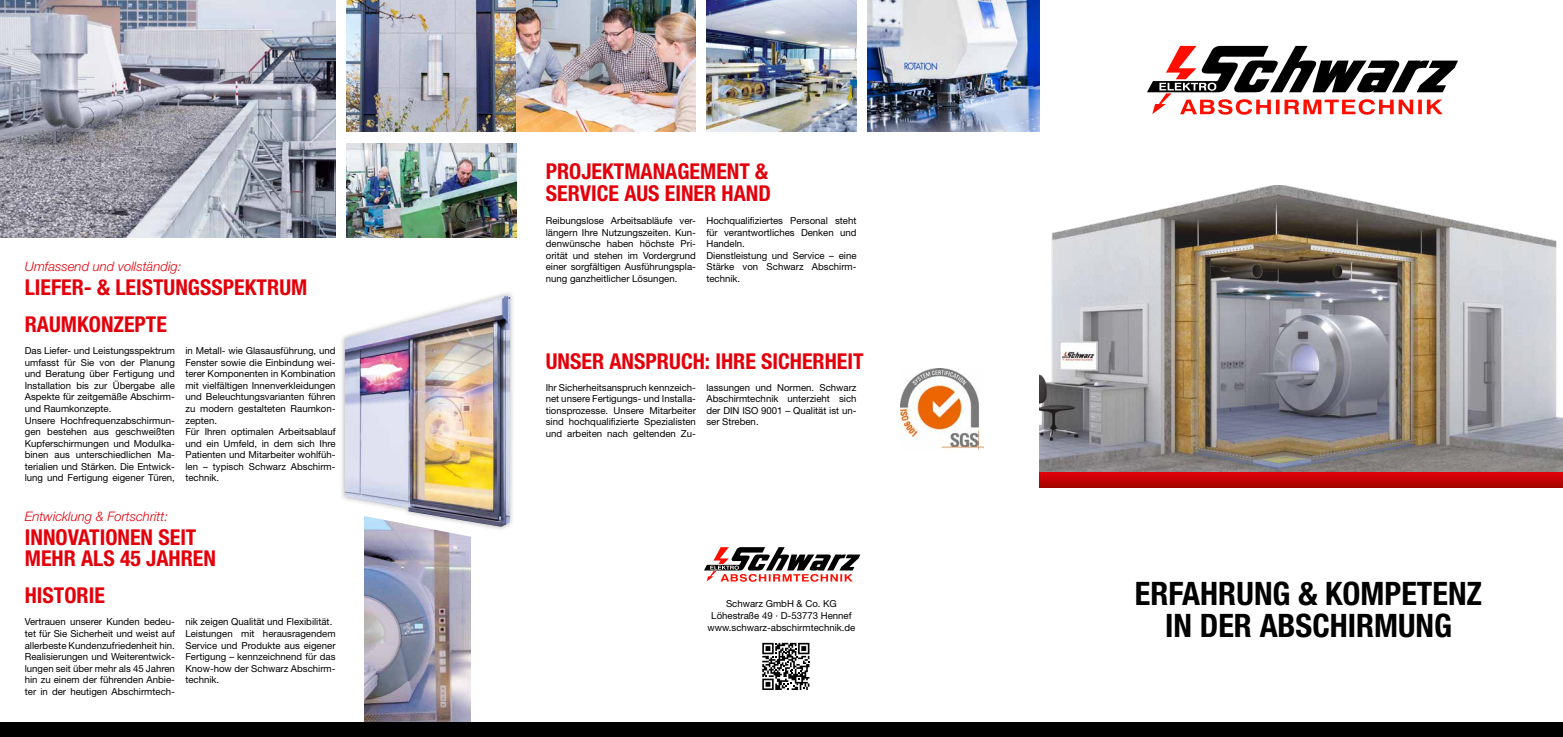
<style>
.page{position:relative;width:1563px;height:737px;background:#fff}
.page>*{position:absolute;margin:0;border:0;box-sizing:border-box;transform-origin:0 0}
.t1{font:700 condensed 32.38px/32.4px "Helvetica Neue LT Std";color:#000;text-align:center}
.t2{font:700 condensed 21.88px/21.9px "Helvetica Neue LT Std";color:#e3000b}
.t3{font:italic 300 13.12px "Helvetica Neue LT Std";color:#e3000b}
.t4{font:9.62px/11.5px "Helvetica Neue LT Std";color:#000;text-align:justify}
</style>
<div class="page">
<img style="left:364px;top:540px;width:106px;height:182px">
<svg style="left:364px;top:531px;width:107px;height:9px"></svg>
<img style="left:346px;top:0;width:170px;height:132px">
<img style="left:706px;top:0;width:150px;height:132px">
<img style="left:867px;top:0;width:172px;height:132px">
<img style="left:516px;top:0;width:180px;height:132px">
<img style="left:346px;top:144px;width:170px;height:93px">
<img style="left:0;top:0;width:335px;height:237px">
<div style="left:340px;top:289px;width:176px;height:242px;background:#000;opacity:.3"></div>
<img style="left:345px;top:294px;width:165px;height:232px">
<svg style="left:704px;top:547px;width:156px;height:35px"></svg>
<svg style="left:762px;top:643px;width:47px;height:47px"></svg>
<div style="left:0;top:722px;width:1563px;height:15px;background:#000"></div>
<img style="left:1039px;top:186px;width:524px;height:286px">
<svg style="left:1147px;top:46px;width:311px;height:69px"></svg>
<svg style="left:1039px;top:472px;width:524px;height:15px;background:#c40204"></svg>
<img style="left:900px;top:368px;width:84px;height:82px">
<h3 class="t3" style="left:25px;top:259px;width:158px">Umfassend und vollständig:</h3>
<h2 class="t2" style="left:25px;top:268px;width:284px;line-height:36.8px">LIEFER- &amp; LEISTUNGSSPEKTRUM<br>RAUMKONZEPTE</h2>
<p class="t4" style="left:25px;top:345px;width:152px;text-align:left">Das Liefer- und Leistungsspektrum umfasst für Sie von der Planung und Beratung über Fertigung und<br>Installation bis zur Übergabe alle<br>Aspekte für zeitgemäße Abschirm&shy;und Raumkonzepte.<br>Unsere Hochfrequenzabschirmun&shy;gen bestehen aus geschweißten<br>Kupferschirmungen und Modulka&shy;binen aus unterschiedlichen Ma&shy;terialien und Stärken. Die Entwick&shy;lung und Fertigung eigener Türen,</p>
<p class="t4" style="left:185px;top:345px;width:152px;text-align:left">in Metall- wie Glasausführung, und<br>Fenster sowie die Einbindung wei&shy;terer Komponenten in Kombination mit vielfältigen Innenverkleidungen und Beleuchtungsvarianten führen zu modern gestalteten Raumkon&shy;zepten.<br>Für Ihren optimalen Arbeitsablauf und ein Umfeld, in dem sich Ihre<br>Patienten und Mitarbeiter wohlfüh&shy;len – typisch Schwarz Abschirm&shy;technik.</p>
<h3 class="t3" style="left:25px;top:508px;width:145px">Entwicklung &amp; Fortschritt:</h3>
<h2 class="t2" style="left:25px;top:525px;width:193px">INNOVATIONEN SEIT<br>MEHR ALS 45 JAHREN</h2>
<h2 class="t2" style="left:25px;top:584px;width:82px">HISTORIE</h2>
<p class="t4" style="left:25px;top:616px;width:152px">Vertrauen unserer Kunden bedeu&shy;tet für Sie Sicherheit und weist auf allerbeste Kundenzufriedenheit hin.<br>Realisierungen und Weiterentwick&shy;lungen seit über mehr als 45 Jahren hin zu einem der führenden Anbie&shy;ter in der heutigen Abschirmtech-</p>
<p class="t4" style="left:185px;top:616px;width:152px;text-align:left">nik zeigen Qualität und Flexibilität.<br>Leistungen mit herausragendem<br>Service und Produkte aus eigener<br>Fertigung – kennzeichnend für das<br>Know-how der Schwarz Abschirm&shy;technik.</p>
<h2 class="t2" style="left:546px;top:160px;width:227px">PROJEKTMANAGEMENT &amp;<br>SERVICE AUS EINER HAND</h2>
<p class="t4" style="left:546px;top:215px;width:152px">Reibungslose Arbeitsabläufe ver&shy;längern Ihre Nutzungszeiten. Kun&shy;denwünsche haben höchste Pri&shy;orität und stehen im Vordergrund einer sorgfältigen Ausführungspla&shy;nung ganzheitlicher Lösungen.</p>
<p class="t4" style="left:706px;top:215px;width:152px;text-align:left">Hochqualifiziertes Personal steht für verantwortliches Denken und<br>Handeln.<br>Dienstleistung und Service – eine<br>Stärke von Schwarz Abschirm&shy;technik.</p>
<h2 class="t2" style="left:546px;top:350px;width:319px">UNSER ANSPRUCH: IHRE SICHERHEIT</h2>
<p class="t4" style="left:546px;top:381px;width:152px">Ihr Sicherheitsanspruch kennzeich&shy;net unsere Fertigungs- und Installa&shy;tionsprozesse. Unsere Mitarbeiter sind hochqualifizierte Spezialisten und arbeiten nach geltenden Zu-</p>
<p class="t4" style="left:706px;top:381px;width:152px">lassungen und Normen. Schwarz Abschirmtechnik unterzieht sich der DIN ISO 9001 – Qualität ist un&shy;ser Streben.</p>
<p class="t4" style="left:707px;top:598px;width:149px;text-align:center">Schwarz GmbH &amp; Co. KG<br>Löhestraße 49 ∙ D-53773 Hennef www.schwarz-abschirmtechnik.de</p>
<h1 class="t1" style="left:1135px;top:576px;width:349px">ERFAHRUNG &amp; KOMPETENZ<br>IN DER ABSCHIRMUNG</h1>
</div>
